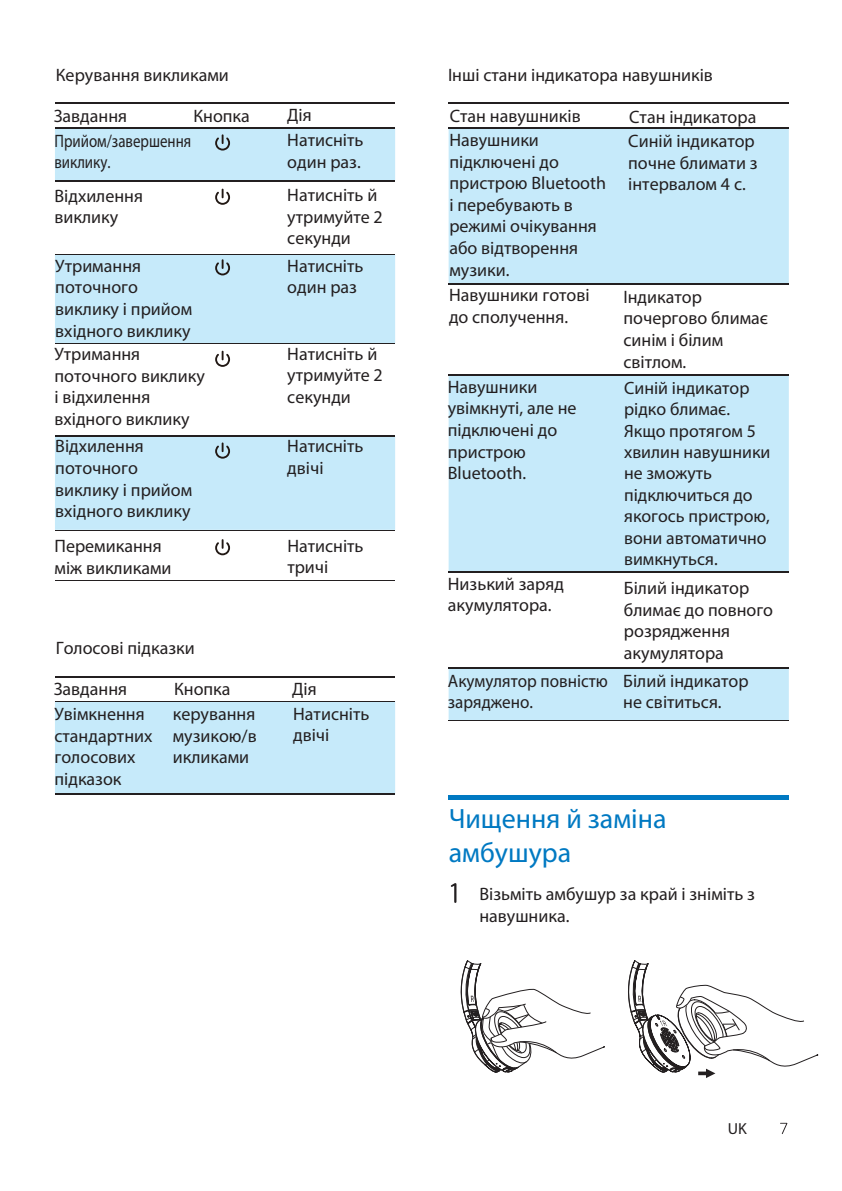
<style>
.page{position:relative;width:842px;height:1191px;background:#fff}
.page>*{position:absolute;margin:0;border:0;box-sizing:border-box;transform-origin:0 0}
.t1{font:28px/33.6px "Myriad Pro";color:#0079c2}
.t2{font:18px/21.6px "Myriad Pro";color:#231f20}
.t3{font:18px/21.6px "Myriad Pro";color:#231f20;scale:.95 1}
.t4{font:18px/21.6px "Myriad Pro";color:#231f20;scale:.83 1}
.t5{font:17.8px/21.4px "Myriad Pro";color:#231f20}
.t6{font:16px "Myriad Pro";color:#231f20}
</style>
<div class="page">
<svg style="left:780px;top:1122px;width:7px;height:12px"></svg>
<svg style="left:449px;top:128px;width:340px;height:443px;fill:#c6eafa"></svg>
<hr style="left:449px;top:103px;width:164px;height:1px;background:#231f20">
<hr style="left:613px;top:103px;width:176px;height:1px;background:#231f20">
<hr style="left:449px;top:127px;width:164px;height:1px;background:#231f20">
<hr style="left:613px;top:127px;width:176px;height:1px;background:#231f20">
<hr style="left:449px;top:283px;width:164px;height:1px;background:#231f20">
<hr style="left:613px;top:283px;width:176px;height:1px;background:#231f20">
<hr style="left:449px;top:375px;width:164px;height:1px;background:#231f20">
<hr style="left:613px;top:375px;width:176px;height:1px;background:#231f20">
<div style="left:449px;top:669px;width:340px;height:51px;background:#c6eafa"></div>
<hr style="left:449px;top:571px;width:164px;height:1px;background:#231f20">
<hr style="left:613px;top:571px;width:176px;height:1px;background:#231f20">
<hr style="left:449px;top:668px;width:164px;height:1px;background:#231f20">
<hr style="left:613px;top:668px;width:176px;height:1px;background:#231f20">
<hr style="left:449px;top:720px;width:164px;height:1px;background:#231f20">
<hr style="left:613px;top:720px;width:176px;height:1px;background:#231f20">
<div style="left:55px;top:701px;width:340px;height:92px;background:#c6eafa"></div>
<hr style="left:55px;top:676px;width:108px;height:1px;background:#231f20">
<hr style="left:163px;top:676px;width:114px;height:1px;background:#231f20">
<hr style="left:277px;top:676px;width:118px;height:1px;background:#231f20">
<hr style="left:55px;top:700px;width:108px;height:1px;background:#231f20">
<hr style="left:163px;top:700px;width:114px;height:1px;background:#231f20">
<hr style="left:277px;top:700px;width:118px;height:1px;background:#231f20">
<hr style="left:55px;top:793px;width:108px;height:1px;background:#231f20">
<hr style="left:163px;top:793px;width:114px;height:1px;background:#231f20">
<hr style="left:277px;top:793px;width:118px;height:1px;background:#231f20">
<hr style="left:55px;top:530px;width:108px;height:1px;background:#231f20">
<hr style="left:163px;top:530px;width:114px;height:1px;background:#231f20">
<hr style="left:277px;top:530px;width:118px;height:1px;background:#231f20">
<hr style="left:55px;top:580px;width:108px;height:1px;background:#231f20">
<hr style="left:163px;top:580px;width:114px;height:1px;background:#231f20">
<hr style="left:277px;top:580px;width:118px;height:1px;background:#231f20">
<hr style="left:55px;top:343px;width:108px;height:1px;background:#231f20">
<hr style="left:163px;top:343px;width:114px;height:1px;background:#231f20">
<hr style="left:277px;top:343px;width:118px;height:1px;background:#231f20">
<hr style="left:55px;top:103px;width:108px;height:1px;background:#231f20">
<hr style="left:163px;top:103px;width:114px;height:1px;background:#231f20">
<hr style="left:277px;top:103px;width:118px;height:1px;background:#231f20">
<hr style="left:55px;top:127px;width:108px;height:1px;background:#231f20">
<hr style="left:163px;top:127px;width:114px;height:1px;background:#231f20">
<hr style="left:277px;top:127px;width:118px;height:1px;background:#231f20">
<hr style="left:55px;top:181px;width:108px;height:1px;background:#231f20">
<hr style="left:163px;top:181px;width:114px;height:1px;background:#231f20">
<hr style="left:277px;top:181px;width:118px;height:1px;background:#231f20">
<hr style="left:55px;top:253px;width:108px;height:1px;background:#231f20">
<hr style="left:163px;top:253px;width:114px;height:1px;background:#231f20">
<hr style="left:277px;top:253px;width:118px;height:1px;background:#231f20">
<div style="left:55px;top:128px;width:340px;height:53px;background:#c6eafa"></div>
<svg style="left:215px;top:189px;width:15px;height:16px"></svg>
<div style="left:55px;top:254px;width:340px;height:89px;background:#c6eafa"></div>
<svg style="left:215px;top:351px;width:15px;height:16px"></svg>
<div style="left:55px;top:436px;width:340px;height:94px;background:#c6eafa"></div>
<svg style="left:215px;top:539px;width:15px;height:16px"></svg>
<hr style="left:448px;top:796px;width:340px;height:4px;background:#0079c2">
<svg style="left:451px;top:883px;width:5px;height:20px"></svg>
<svg style="left:460px;top:960px;width:145px;height:113px"></svg>
<svg style="left:628px;top:960px;width:191px;height:118px"></svg>
<p class="t2" style="left:56px;top:63px;width:175px">Керування викликами</p>
<p class="t2" style="left:54px;top:104px;width:75px">Завдання</p>
<p class="t2" style="left:193px;top:105px;width:58px">Кнопка</p>
<p class="t2" style="left:287px;top:104px;width:26px">Дія</p>
<p class="t4" style="left:54px;top:130px;width:166px">Прийом/завершення виклику.</p>
<p class="t2" style="left:287px;top:129px;width:78px">Натисніть один раз.</p>
<p class="t2" style="left:54px;top:184px;width:90px">Відхилення виклику</p>
<p class="t2" style="left:55px;top:255px;width:138px">Утримання поточного виклику і прийом вхідного виклику</p>
<p class="t2" style="left:287px;top:184px;width:97px">Натисніть й утримуйте 2 секунди</p>
<p class="t2" style="left:287px;top:255px;width:78px">Натисніть один раз</p>
<p class="t2" style="left:54px;top:343px;width:152px">Утримання поточного виклику і відхилення вхідного виклику</p>
<p class="t2" style="left:287px;top:343px;width:97px">Натисніть й утримуйте 2 секунди</p>
<p class="t2" style="left:287px;top:435px;width:78px">Натисніть двічі</p>
<p class="t2" style="left:55px;top:435px;width:138px">Відхилення поточного виклику і прийом вхідного виклику</p>
<p class="t2" style="left:55px;top:535px;width:118px">Перемикання між викликами</p>
<p class="t2" style="left:287px;top:534px;width:78px">Натисніть тричі</p>
<p class="t2" style="left:56px;top:636px;width:140px">Голосові підказки</p>
<p class="t2" style="left:54px;top:678px;width:75px">Завдання</p>
<p class="t2" style="left:174px;top:678px;width:58px">Кнопка</p>
<p class="t2" style="left:292px;top:677px;width:26px">Дія</p>
<p class="t2" style="left:55px;top:703px;width:99px">Увімкнення стандартних голосових підказок</p>
<p class="t2" style="left:173px;top:703px;width:86px;text-align:justify">керування музикою/в икликами</p>
<p class="t2" style="left:293px;top:702px;width:78px">Натисніть двічі</p>
<p class="t2" style="left:448px;top:63px;width:266px">Інші стани індикатора навушників</p>
<p class="t2" style="left:450px;top:105px;width:133px">Стан навушників</p>
<p class="t2" style="left:629px;top:105px;width:129px">Стан індикатора</p>
<p class="t2" style="left:449px;top:129px;width:158px">Навушники підключені до пристрою Bluetooth і перебувають в режимі очікування або відтворення музики.</p>
<p class="t2" style="left:628px;top:130px;width:131px">Синій індикатор почне блимати з інтервалом 4 c.</p>
<p class="t2" style="left:449px;top:284px;width:142px">Навушники готові до сполучення.</p>
<p class="t2" style="left:623px;top:285px;width:146px">Індикатор почергово блимає синім і білим світлом.</p>
<p class="t2" style="left:448px;top:376px;width:130px">Навушники увімкнуті, але не підключені до пристрою<br>Bluetooth.</p>
<p class="t5" style="left:624px;top:377px;width:148px">Синій індикатор рідко блимає.<br>Якщо протягом 5 хвилин навушники не зможуть підключиться до якогось пристрою, вони автоматично вимкнуться.</p>
<p class="t2" style="left:448px;top:572px;width:117px">Низький заряд акумулятора.</p>
<p class="t2" style="left:624px;top:577px;width:151px">Білий індикатор блимає до повного розрядження акумулятора</p>
<p class="t3" style="left:448px;top:669px;width:170px">Акумулятор повністю заряджено.</p>
<p class="t2" style="left:623px;top:669px;width:127px">Білий індикатор не світиться.</p>
<h1 class="t1" style="left:449px;top:801px;width:219px">Чищення й заміна амбушура</h1>
<p class="t2" style="left:479px;top:883px;width:277px">Візьміть амбушур за край і зніміть з навушника.</p>
<p class="t6" style="left:728px;top:1118px;width:21px">UK</p>
</div>
